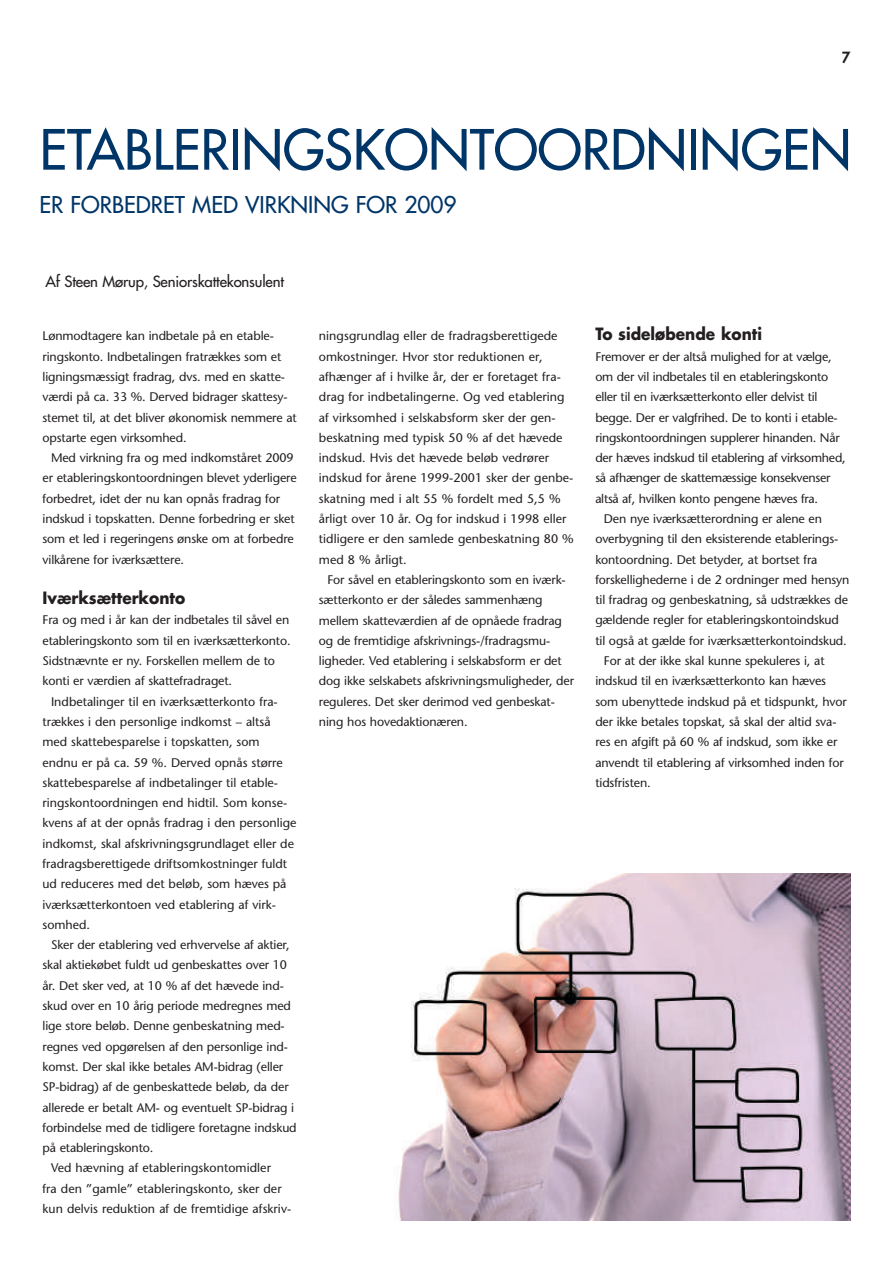
<style>
.page{position:relative;width:893px;height:1263px;background:#fff}
.page>*{position:absolute;margin:0;border:0;box-sizing:border-box;transform-origin:0 0}
.t1{font:54px "Futura";color:#003568}
.t2{font:22.5px "Futura";color:#003568}
.t3{font:700 16.5px "Futura";color:#231f20;scale:.93 1}
.t4{font:15px "Futura";letter-spacing:-.01em;color:#231f20}
.t5{font:800 15px "Futura";color:#231f20}
.t6{font:12.45px/20.2px "Stone Sans";letter-spacing:-.01em;color:#231f20}
</style>
<div class="page">
<img style="left:398px;top:874px;width:452px;height:346px">
<p class="t5" style="left:842px;top:48px;width:10px">7</p>
<h1 class="t1" style="left:40px;top:116px;width:813px">ETABLERINGSKONTOORDNINGEN</h1>
<h2 class="t2" style="left:40px;top:191px;width:418px">ER FORBEDRET MED VIRKNING FOR 2009</h2>
<p class="t4" style="left:46px;top:272px;width:240px">AF STEEN MØRUP, SENIORSKATTEKONSULENT</p>
<p class="t6" style="left:43px;top:326px;width:256px">Lønmodtagere kan indbetale på en etable&shy;ringskonto. Indbetalingen fratrækkes som et ligningsmæssigt fradrag, dvs. med en skatte&shy;værdi på ca. 33 %. Derved bidrager skattesy&shy;stemet til, at det bliver økonomisk nemmere at opstarte egen virksomhed.</p>
<p class="t6" style="left:43px;top:448px;width:256px;text-indent:9px">Med virkning fra og med indkomståret 2009 er etableringskontoordningen blevet yderligere forbedret, idet der nu kan opnås fradrag for indskud i topskatten. Denne forbedring er sket som et led i regeringens ønske om at forbedre vilkårene for iværksættere.</p>
<h3 class="t3" style="left:43px;top:587px;width:155px">Iværksætterkonto</h3>
<p class="t6" style="left:43px;top:610px;width:250px">Fra og med i år kan der indbetales til såvel en etableringskonto som til en iværksætterkonto.<br>Sidstnævnte er ny. Forskellen mellem de to konti er værdien af skattefradraget.</p>
<p class="t6" style="left:43px;top:691px;width:255px;text-indent:9px">Indbetalinger til en iværksætterkonto fra&shy;trækkes i den personlige indkomst – altså med skattebesparelse i topskatten, som endnu er på ca. 59 %. Derved opnås større skattebesparelse af indbetalinger til etable&shy;ringskontoordningen end hidtil. Som konse&shy;kvens af at der opnås fradrag i den personlige indkomst, skal afskrivningsgrundlaget eller de fradragsberettigede driftsomkostninger fuldt ud reduceres med det beløb, som hæves på iværksætterkontoen ved etablering af virk&shy;somhed.</p>
<p class="t6" style="left:51px;top:935px;width:240px">Sker der etablering ved erhvervelse af aktier,</p>
<p class="t6" style="left:43px;top:955px;width:246px">skal aktiekøbet fuldt ud genbeskattes over 10</p>
<p class="t6" style="left:43px;top:975px;width:243px">år. Det sker ved, at 10 % af det hævede ind-</p>
<p class="t6" style="left:43px;top:996px;width:250px">skud over en 10 årig periode medregnes med</p>
<p class="t6" style="left:43px;top:1016px;width:244px">lige store beløb. Denne genbeskatning med-</p>
<p class="t6" style="left:43px;top:1036px;width:247px">regnes ved opgørelsen af den personlige ind-</p>
<p class="t6" style="left:43px;top:1056px;width:242px">komst. Der skal ikke betales AM-bidrag (eller</p>
<p class="t6" style="left:43px;top:1077px;width:248px">SP-bidrag) af de genbeskattede beløb, da der</p>
<p class="t6" style="left:43px;top:1097px;width:253px">allerede er betalt AM- og eventuelt SP-bidrag i</p>
<p class="t6" style="left:43px;top:1117px;width:256px">forbindelse med de tidligere foretagne indskud</p>
<p class="t6" style="left:43px;top:1138px;width:112px">på etableringskonto.</p>
<p class="t6" style="left:51px;top:1158px;width:221px">Ved hævning af etableringskontomidler</p>
<p class="t6" style="left:43px;top:1178px;width:241px">fra den ”gamle” etableringskonto, sker der</p>
<p class="t6" style="left:43px;top:1198px;width:250px">kun delvis reduktion af de fremtidige afskriv-</p>
<p class="t6" style="left:319px;top:326px;width:256px">ningsgrundlag eller de fradragsberettigede omkostninger. Hvor stor reduktionen er, afhænger af i hvilke år, der er foretaget fra&shy;drag for indbetalingerne. Og ved etablering af virksomhed i selskabsform sker der gen&shy;beskatning med typisk 50 % af det hævede indskud. Hvis det hævede beløb vedrører indskud for årene 1999-2001 sker der genbe&shy;skatning med i alt 55 % fordelt med 5,5 % årligt over 10 år. Og for indskud i 1998 eller tidligere er den samlede genbeskatning 80 % med 8 % årligt.</p>
<p class="t6" style="left:319px;top:569px;width:257px;text-indent:9px">For såvel en etableringskonto som en iværk&shy;sætterkonto er der således sammenhæng mellem skatteværdien af de opnåede fradrag og de fremtidige afskrivnings-/fradragsmu&shy;ligheder. Ved etablering i selskabsform er det dog ikke selskabets afskrivningsmuligheder, der reguleres. Det sker derimod ved genbeskat&shy;ning hos hovedaktionæren.</p>
<h3 class="t3" style="left:595px;top:323px;width:181px">To sideløbende konti</h3>
<p class="t6" style="left:595px;top:346px;width:238px">Fremover er der altså mulighed for at vælge,</p>
<p class="t6" style="left:595px;top:366px;width:234px">om der vil indbetales til en etableringskonto</p>
<p class="t6" style="left:595px;top:387px;width:224px">eller til en iværksætterkonto eller delvist til</p>
<p class="t6" style="left:595px;top:407px;width:244px">begge. Der er valgfrihed. De to konti i etable-</p>
<p class="t6" style="left:595px;top:427px;width:246px">ringskontoordningen supplerer hinanden. Når</p>
<p class="t6" style="left:595px;top:448px;width:252px">der hæves indskud til etablering af virksomhed,</p>
<p class="t6" style="left:595px;top:468px;width:237px">så afhænger de skattemæssige konsekvenser</p>
<p class="t6" style="left:595px;top:488px;width:224px">altså af, hvilken konto pengene hæves fra.</p>
<p class="t6" style="left:604px;top:509px;width:220px">Den nye iværksætterordning er alene en</p>
<p class="t6" style="left:595px;top:529px;width:244px">overbygning til den eksisterende etablerings-</p>
<p class="t6" style="left:595px;top:549px;width:224px">kontoordning. Det betyder, at bortset fra</p>
<p class="t6" style="left:595px;top:569px;width:256px">forskellighederne i de 2 ordninger med hensyn</p>
<p class="t6" style="left:595px;top:590px;width:254px">til fradrag og genbeskatning, så udstrækkes de</p>
<p class="t6" style="left:595px;top:610px;width:245px">gældende regler for etableringskontoindskud</p>
<p class="t6" style="left:595px;top:630px;width:253px">til også at gælde for iværksætterkontoindskud.</p>
<p class="t6" style="left:604px;top:651px;width:222px">For at der ikke skal kunne spekuleres i, at</p>
<p class="t6" style="left:595px;top:671px;width:232px">indskud til en iværksætterkonto kan hæves</p>
<p class="t6" style="left:595px;top:691px;width:253px">som ubenyttede indskud på et tidspunkt, hvor</p>
<p class="t6" style="left:595px;top:711px;width:243px">der ikke betales topskat, så skal der altid sva-</p>
<p class="t6" style="left:595px;top:732px;width:244px">res en afgift på 60 % af indskud, som ikke er</p>
<p class="t6" style="left:595px;top:752px;width:250px">anvendt til etablering af virksomhed inden for</p>
<p class="t6" style="left:595px;top:772px;width:57px">tidsfristen.</p>
</div>
